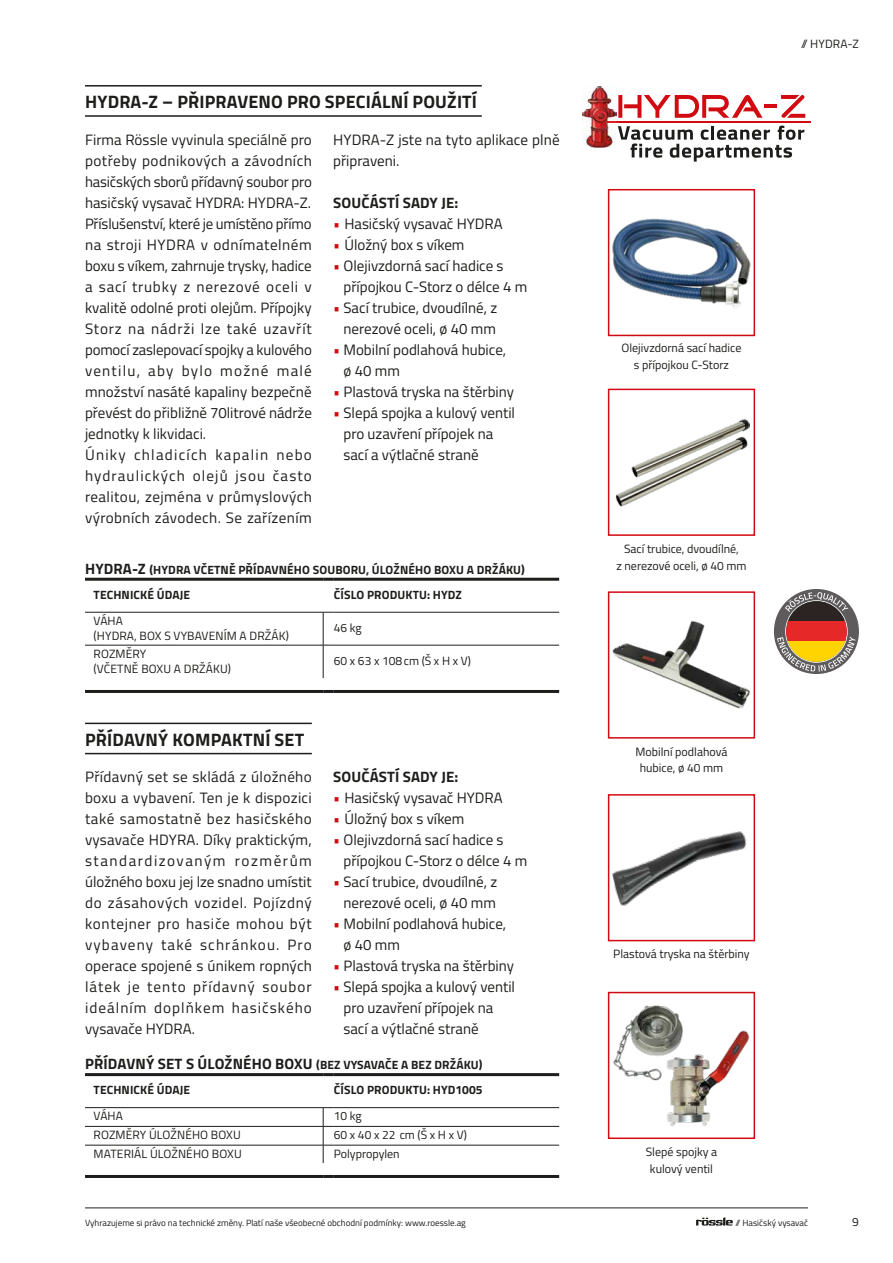
<style>
.page{position:relative;width:893px;height:1263px;background:#fff}
.page>*{position:absolute;margin:0;border:0;box-sizing:border-box;transform-origin:0 0}
.t1{font:700 18px "Titillium Web";letter-spacing:.01em;color:#1d1d1b}
.t2{font:15px/21px "Titillium Web";color:#1d1d1b}
.t3{font:700 15px "Titillium Web";letter-spacing:.01em;color:#1d1d1b}
.t4{font:12px/16.5px "Titillium Web";color:#1d1d1b;text-align:center}
.t5{font:700 12px/24.6px "Titillium Web";letter-spacing:.01em;color:#1d1d1b}
.t6{font:9px "Titillium Web";color:#1d1d1b}
.s1{color:#d20a11}
.s2{font-size:15px}
.s3{font-size:12px}
</style>
<div class="page">
<hr style="left:85px;top:1207px;width:723px;height:1px;background:#1d1d1b">
<svg style="left:696px;top:1217px;width:37px;height:8px"></svg>
<div style="left:774px;top:589px;width:85px;height:85px;background:#5e5b5d;border-radius:50%"></div>
<div style="left:786px;top:601px;width:61px;height:20px;background:#2b2422"></div>
<div style="left:786px;top:621px;width:61px;height:21px;background:#e62928"></div>
<svg style="left:785px;top:592px;width:63px;height:20px"></svg>
<svg style="left:777px;top:636px;width:78px;height:35px"></svg>
<img style="left:612px;top:218px;width:139px;height:90px">
<div style="left:608px;top:189px;width:147px;height:147px;border:2px solid #d20a11"></div>
<img style="left:615px;top:419px;width:135px;height:88px">
<div style="left:608px;top:389px;width:147px;height:147px;border:2px solid #d20a11"></div>
<img style="left:612px;top:621px;width:138px;height:88px">
<div style="left:608px;top:591px;width:147px;height:148px;border:2px solid #d20a11"></div>
<img style="left:612px;top:831px;width:135px;height:75px">
<div style="left:608px;top:794px;width:147px;height:147px;border:2px solid #d20a11"></div>
<img style="left:613px;top:1005px;width:137px;height:122px">
<div style="left:608px;top:992px;width:147px;height:147px;border:2px solid #d20a11"></div>
<hr style="left:85px;top:85px;width:397px;height:2px;background:#1d1d1b">
<hr style="left:85px;top:115px;width:397px;height:2px;background:#1d1d1b">
<hr style="left:85px;top:723px;width:227px;height:1px;background:#1d1d1b">
<hr style="left:85px;top:753px;width:227px;height:1px;background:#1d1d1b">
<hr style="left:323px;top:612px;width:1px;height:33px;background:#1d1d1b">
<hr style="left:323px;top:645px;width:1px;height:33px;background:#1d1d1b">
<hr style="left:85px;top:612px;width:238px;height:1px;background:#1d1d1b">
<hr style="left:334px;top:612px;width:225px;height:1px;background:#1d1d1b">
<hr style="left:85px;top:645px;width:238px;height:1px;background:#1d1d1b">
<hr style="left:334px;top:645px;width:225px;height:1px;background:#1d1d1b">
<hr style="left:85px;top:578px;width:238px;height:3px;background:#1d1d1b">
<svg style="left:323px;top:578px;width:11px;height:3px"></svg>
<hr style="left:334px;top:578px;width:225px;height:3px;background:#1d1d1b">
<hr style="left:85px;top:690px;width:238px;height:3px;background:#1d1d1b">
<svg style="left:323px;top:690px;width:11px;height:3px"></svg>
<hr style="left:334px;top:690px;width:225px;height:3px;background:#1d1d1b">
<hr style="left:85px;top:1107px;width:238px;height:1px;background:#1d1d1b">
<hr style="left:334px;top:1107px;width:225px;height:1px;background:#1d1d1b">
<hr style="left:85px;top:1126px;width:238px;height:1px;background:#1d1d1b">
<hr style="left:334px;top:1126px;width:225px;height:1px;background:#1d1d1b">
<hr style="left:85px;top:1145px;width:238px;height:1px;background:#1d1d1b">
<svg style="left:323px;top:1107px;width:11px;height:56px"></svg>
<hr style="left:334px;top:1145px;width:225px;height:1px;background:#1d1d1b">
<hr style="left:85px;top:1073px;width:238px;height:3px;background:#1d1d1b">
<svg style="left:323px;top:1073px;width:11px;height:3px"></svg>
<hr style="left:334px;top:1073px;width:225px;height:3px;background:#1d1d1b">
<hr style="left:85px;top:1175px;width:238px;height:3px;background:#1d1d1b">
<svg style="left:323px;top:1175px;width:11px;height:3px"></svg>
<hr style="left:334px;top:1175px;width:225px;height:3px;background:#1d1d1b">
<hr style="left:607px;top:121px;width:204px;height:2px;background:#d20a11">
<img style="left:582px;top:86px;width:29px;height:62px">
<svg style="left:607px;top:95px;width:198px;height:67px"></svg>
<p class="t1" style="left:85px;top:88px;width:393px">HYDRA-Z – PŘIPRAVENO PRO SPECIÁLNÍ POUŽITÍ</p>
<p class="t2" style="left:85px;top:128px;width:228px">Firma Rössle vyvinula speciálně pro potřeby podnikových a závodních hasičských sborů přídavný soubor pro hasičský vysavač HYDRA: HYDRA-Z.<br>Příslušenství, které je umístěno přímo na stroji HYDRA v odnímatelném boxu s víkem, zahrnuje trysky, hadice a sací trubky z nerezové oceli v kvalitě odolné proti olejům. Přípojky Storz na nádrži lze také uzavřít pomocí zaslepovací spojky a kulového ventilu, aby bylo možné malé množství nasáté kapaliny bezpečně převést do přibližně 70litrové nádrže jednotky k likvidaci.<br>Úniky chladicích kapalin nebo hydraulických olejů jsou často realitou, zejména v průmyslových výrobních závodech. Se zařízením</p>
<p class="t2" style="left:333px;top:128px;width:228px">HYDRA-Z jste na tyto aplikace plně připraveni.</p>
<p class="t3" style="left:333px;top:191px;width:127px">SOUČÁSTÍ SADY JE:</p>
<p class="t2" style="left:333px;top:212px;width:171px"><span class="s1">•</span> Hasičský vysavač HYDRA</p>
<p class="t2" style="left:333px;top:233px;width:133px"><span class="s1">•</span> Úložný box s víkem</p>
<p class="t2" style="left:343px;top:254px;width:185px;text-indent:-10px"><span class="s1">•</span> Olejivzdorná sací hadice s přípojkou C-Storz o délce 4 m</p>
<p class="t2" style="left:333px;top:296px;width:166px;text-align:right"><span class="s1">•</span> Sací trubice, dvoudílné, z nerezové oceli, ø 40 mm</p>
<p class="t2" style="left:343px;top:338px;width:164px;text-indent:-10px"><span class="s1">•</span> Mobilní podlahová hubice, ø 40 mm</p>
<p class="t2" style="left:333px;top:380px;width:182px"><span class="s1">•</span> Plastová tryska na štěrbiny</p>
<p class="t2" style="left:343px;top:401px;width:173px;text-indent:-10px"><span class="s1">•</span> Slepá spojka a kulový ventil pro uzavření přípojek na sací a výtlačné straně</p>
<p class="t5" style="left:94px;top:557px;width:433px;text-indent:-8px"><span class="s2">HYDRA-Z</span> (HYDRA VČETNĚ PŘÍDAVNÉHO SOUBORU, ÚLOŽNÉHO BOXU A DRŽÁKU)<br>TECHNICKÉ ÚDAJE</p>
<p class="t5" style="left:334px;top:582px;width:130px">ČÍSLO PRODUKTU: HYDZ</p>
<p class="t4" style="left:94px;top:612px;width:197px;line-height:15px;text-align:left">VÁHA<br>(HYDRA, BOX S VYBAVENÍM A DRŽÁK)</p>
<p class="t4" style="left:334px;top:619px;width:29px">46 kg</p>
<p class="t4" style="left:94px;top:645px;width:139px;line-height:15px;text-align:left">ROZMĚRY<br>(VČETNĚ BOXU A DRŽÁKU)</p>
<p class="t4" style="left:334px;top:652px;width:139px">60 x 63 x 108cm (Š x H x V)</p>
<p class="t1" style="left:85px;top:725px;width:221px">PŘÍDAVNÝ KOMPAKTNÍ SET</p>
<p class="t2" style="left:85px;top:766px;width:228px;text-align:justify">Přídavný set se skládá z úložného boxu a vybavení. Ten je k dispozici také samostatně bez hasičského vysavače HDYRA. Díky praktickým, standardizovaným rozměrům úložného boxu jej lze snadno umístit do zásahových vozidel. Pojízdný kontejner pro hasiče mohou být vybaveny také schránkou. Pro operace spojené s únikem ropných látek je tento přídavný soubor ideálním doplňkem hasičského vysavače HYDRA.</p>
<p class="t3" style="left:333px;top:765px;width:127px">SOUČÁSTÍ SADY JE:</p>
<p class="t2" style="left:333px;top:787px;width:171px"><span class="s1">•</span> Hasičský vysavač HYDRA</p>
<p class="t2" style="left:333px;top:808px;width:133px"><span class="s1">•</span> Úložný box s víkem</p>
<p class="t2" style="left:343px;top:829px;width:185px;text-indent:-10px"><span class="s1">•</span> Olejivzdorná sací hadice s přípojkou C-Storz o délce 4 m</p>
<p class="t2" style="left:333px;top:871px;width:166px;text-align:right"><span class="s1">•</span> Sací trubice, dvoudílné, z nerezové oceli, ø 40 mm</p>
<p class="t2" style="left:343px;top:913px;width:164px;text-indent:-10px"><span class="s1">•</span> Mobilní podlahová hubice, ø 40 mm</p>
<p class="t2" style="left:333px;top:955px;width:182px"><span class="s1">•</span> Plastová tryska na štěrbiny</p>
<p class="t2" style="left:343px;top:976px;width:173px;text-indent:-10px"><span class="s1">•</span> Slepá spojka a kulový ventil pro uzavření přípojek na sací a výtlačné straně</p>
<p class="t3" style="left:85px;top:1052px;width:399px">PŘÍDAVNÝ SET S ÚLOŽNÉHO BOXU <span class="s3">(BEZ VYSAVAČE A BEZ DRŽÁKU)</span></p>
<p class="t5" style="left:94px;top:1077px;width:98px">TECHNICKÉ ÚDAJE</p>
<p class="t5" style="left:334px;top:1077px;width:150px">ČÍSLO PRODUKTU: HYD1005</p>
<p class="t4" style="left:94px;top:1107px;width:31px">VÁHA</p>
<p class="t4" style="left:334px;top:1107px;width:29px">10 kg</p>
<p class="t4" style="left:94px;top:1126px;width:149px">ROZMĚRY ÚLOŽNÉHO BOXU</p>
<p class="t4" style="left:334px;top:1126px;width:135px">60 x 40 x 22 cm (Š x H x V)</p>
<p class="t4" style="left:94px;top:1144px;width:150px">MATERIÁL ÚLOŽNÉHO BOXU</p>
<p class="t4" style="left:334px;top:1144px;width:67px">Polypropylen</p>
<p class="t4" style="left:801px;top:35px;width:59px">// HYDRA-Z</p>
<p class="t4" style="left:621px;top:339px;width:121px">Olejivzdorná sací hadice s přípojkou C-Storz</p>
<p class="t4" style="left:616px;top:540px;width:132px">Sací trubice, dvoudílné,<br>z nerezové oceli, ø 40 mm</p>
<p class="t4" style="left:635px;top:743px;width:93px">Mobilní podlahová hubice, ø 40 mm</p>
<p class="t4" style="left:613px;top:945px;width:138px">Plastová tryska na štěrbiny</p>
<p class="t4" style="left:646px;top:1143px;width:73px">Slepé spojky a kulový ventil</p>
<p class="t6" style="left:85px;top:1216px;width:382px">Vyhrazujeme si právo na technické změny. Platí naše všeobecné obchodní podmínky: www.roessle.ag</p>
<p class="t6" style="left:736px;top:1216px;width:74px">// Hasičský vysavač</p>
<p class="t4" style="left:852px;top:1212px;width:8px">9</p>
</div>
